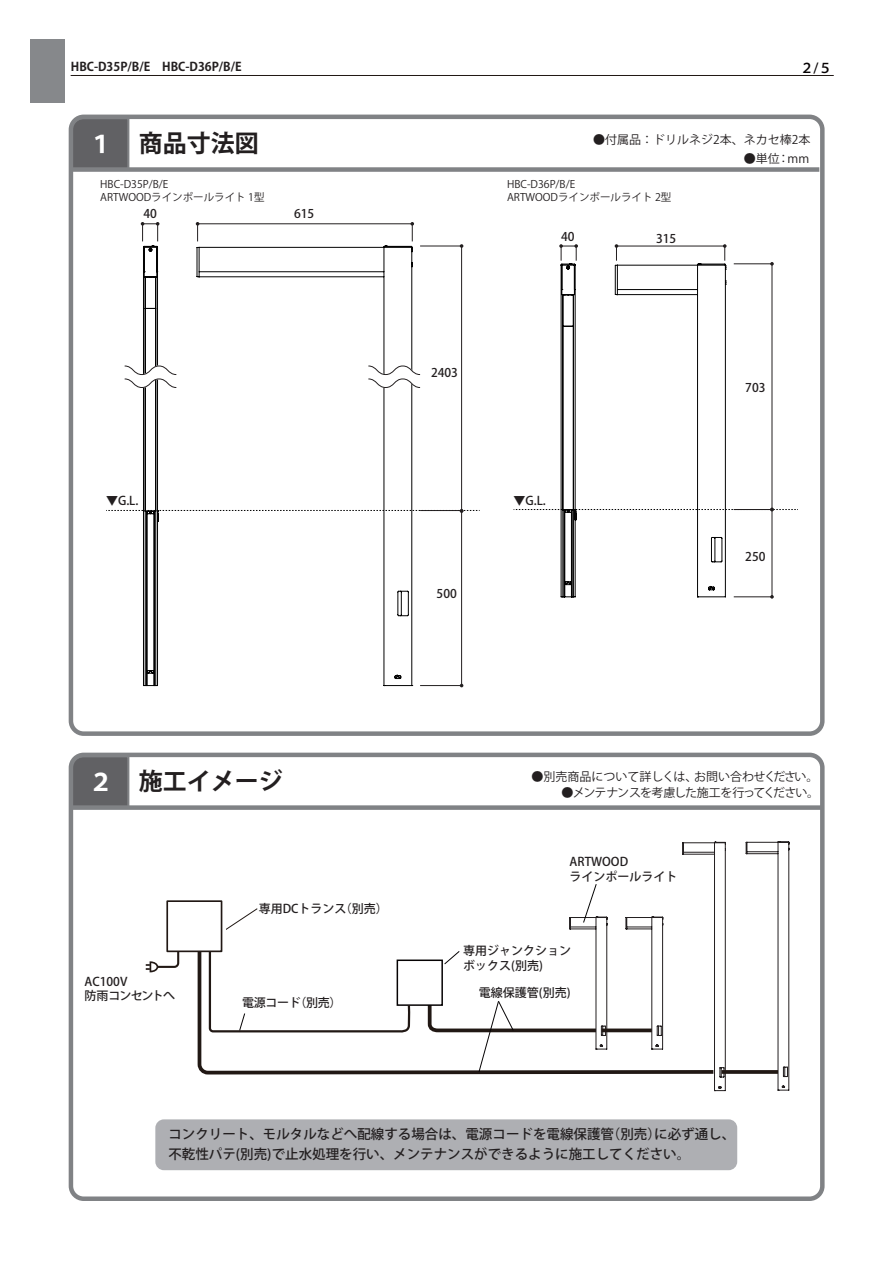
<style>
.page{position:relative;width:893px;height:1263px;background:#fff}
.page>*{position:absolute;margin:0;border:0;box-sizing:border-box;transform-origin:0 0}
.t1{font:700 24px "Koz Go Pro";color:#231f20}
.t2{font:500 13.5px/19.5px "Koz Go Pro";color:#231f20}
.t3{font:500 13.5px "Koz Go Pro";color:#070304}
.t4{font:500 12px/14.4px "Koz Go Pro";color:#231f20}
.t5{font:12px "Koz Go Pro";color:#231f20}
.t6{font:700 12px "Koz Go Pro";color:#231f20}
.t7{font:12px "Koz Go Pro";letter-spacing:-.08em;color:#231f20}
.t8{font:10.5px/12.6px "Koz Go Pro";color:#231f20}
.s1{color:#fff}
</style>
<div class="page">
<div style="left:30px;top:39px;width:34px;height:64px;background:#86888b"></div>
<hr style="left:71px;top:75px;width:763px;height:1px;background:#211814">
<div style="left:74px;top:120px;width:56px;height:47px;background:#616164"></div>
<div style="left:69px;top:115px;width:756px;height:621px;border:4px solid #808285;border-radius:13px"></div>
<div style="left:71px;top:167px;width:748px;height:5px;background:#808285"></div>
<div style="left:74px;top:758px;width:56px;height:47px;background:#616164"></div>
<div style="left:69px;top:753px;width:756px;height:448px;border:4px solid #808285;border-radius:13px"></div>
<div style="left:73px;top:805px;width:748px;height:5px;background:#808285"></div>
<svg style="left:196px;top:947px;width:486px;height:128px"></svg>
<div style="left:397px;top:959px;width:46px;height:47px;border:2px solid #060304"></div>
<svg style="left:222px;top:908px;width:36px;height:22px"></svg>
<svg style="left:146px;top:952px;width:34px;height:21px"></svg>
<div style="left:171px;top:919px;width:55px;height:32px;background:#fff"></div>
<div style="left:166px;top:900px;width:56px;height:52px;border:2px solid #211814"></div>
<svg style="left:208px;top:945px;width:204px;height:88px"></svg>
<svg style="left:682px;top:842px;width:44px;height:249px"></svg>
<svg style="left:625px;top:916px;width:38px;height:133px"></svg>
<svg style="left:746px;top:841px;width:43px;height:249px"></svg>
<svg style="left:722px;top:1070px;width:56px;height:4px"></svg>
<svg style="left:607px;top:1028px;width:45px;height:4px"></svg>
<svg style="left:514px;top:244px;width:284px;height:355px"></svg>
<hr style="left:734px;top:597px;width:38px;height:1px;background:#231f20">
<svg style="left:426px;top:884px;width:181px;height:188px"></svg>
<svg style="left:106px;top:222px;width:374px;height:465px"></svg>
<div style="left:155px;top:1119px;width:582px;height:51px;background:#aeafb3;border-radius:9px"></div>
<p class="t6" style="left:71px;top:59px;width:172px">HBC-D35P/B/E　HBC-D36P/B/E</p>
<h1 class="t1" style="left:89px;top:127px;width:171px"><span class="s1">１</span> 商品寸法図</h1>
<p class="t3" style="left:800px;top:59px;width:33px">２/５</p>
<p class="t5" style="left:593px;top:132px;width:219px">●付属品：ドリルネジ2本、ネカセ棒2本</p>
<p class="t5" style="left:744px;top:151px;width:67px">●単位：mm</p>
<p class="t8" style="left:100px;top:178px;width:166px">HBC-D35P/B/E<br>ARTWOODラインポールライト 1型</p>
<p class="t8" style="left:507px;top:178px;width:166px">HBC-D36P/B/E<br>ARTWOODラインポールライト 2型</p>
<p class="t4" style="left:143px;top:207px;width:15px">40</p>
<p class="t4" style="left:294px;top:207px;width:22px">615</p>
<p class="t4" style="left:561px;top:230px;width:15px">40</p>
<p class="t4" style="left:656px;top:232px;width:22px">315</p>
<p class="t4" style="left:431px;top:366px;width:28px">2403</p>
<p class="t4" style="left:106px;top:494px;width:34px">▼G.L.</p>
<p class="t4" style="left:514px;top:494px;width:34px">▼G.L.</p>
<p class="t4" style="left:437px;top:587px;width:22px">500</p>
<p class="t4" style="left:745px;top:381px;width:22px">703</p>
<p class="t4" style="left:745px;top:550px;width:22px">250</p>
<h1 class="t1" style="left:89px;top:765px;width:195px"><span class="s1">２</span> 施工イメージ</h1>
<p class="t4" style="left:85px;top:974px;width:92px">AC100V<br>防雨コンセントへ</p>
<p class="t4" style="left:259px;top:902px;width:131px">専用DCトランス（別売）</p>
<p class="t4" style="left:242px;top:996px;width:101px">電源コード（別売）</p>
<p class="t5" style="left:532px;top:768px;width:289px">●別売商品について詳しくは、お問い合わせください。</p>
<p class="t7" style="left:562px;top:785px;width:259px">●メンテナンスを考慮した施工を行ってください。</p>
<p class="t4" style="left:570px;top:855px;width:109px">ARTWOOD<br>ラインポールライト</p>
<p class="t4" style="left:463px;top:944px;width:109px;line-height:15px">専用ジャンクションボックス(別売)</p>
<p class="t4" style="left:479px;top:986px;width:93px">電線保護管(別売)</p>
<p class="t2" style="left:168px;top:1125px;width:568px">コンクリート、モルタルなどへ配線する場合は、電源コードを電線保護管（別売）に必ず通し、不乾性パテ(別売)で止水処理を行い、メンテナンスができるように施工してください。</p>
</div>
